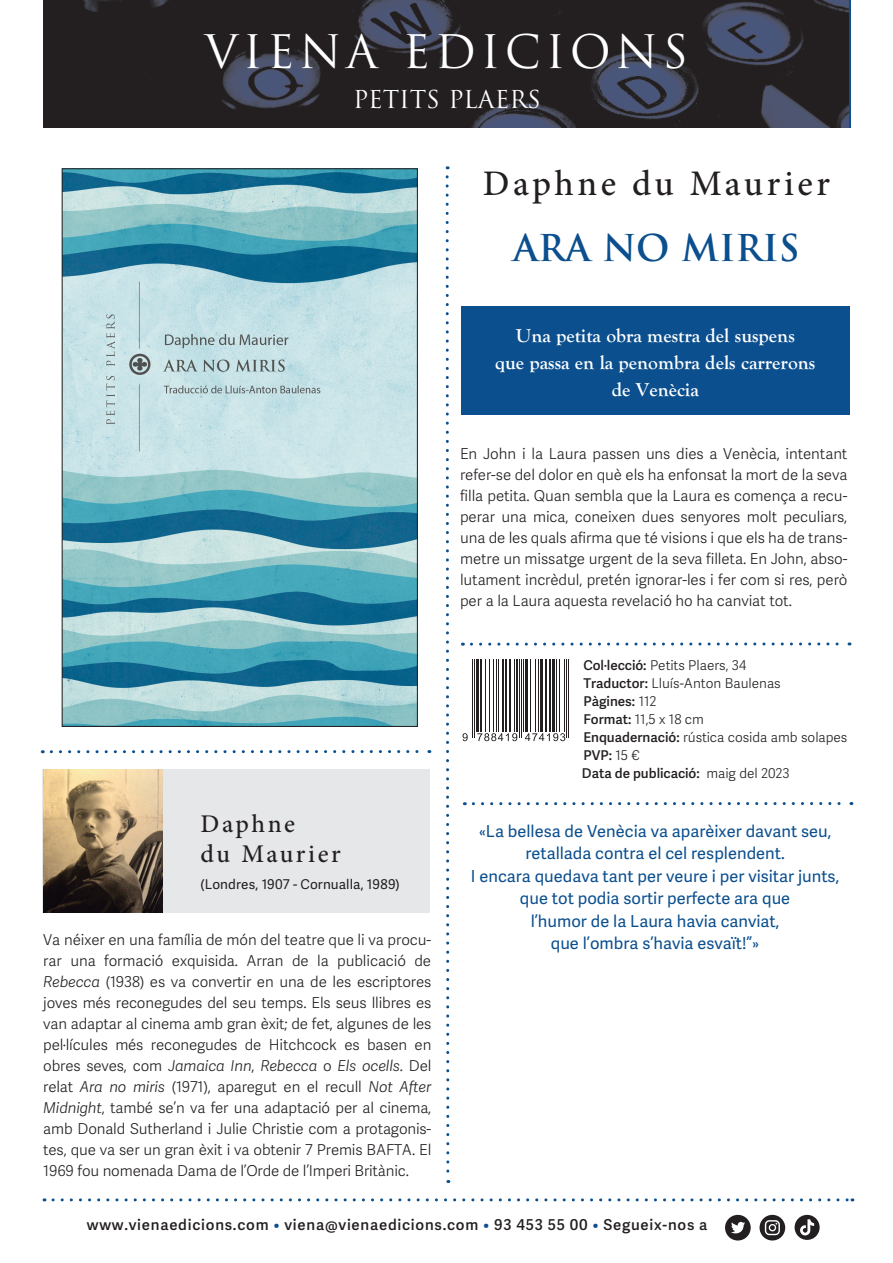
<style>
.page{position:relative;width:893px;height:1263px;background:#fff}
.page>*{position:absolute;margin:0;border:0;box-sizing:border-box;transform-origin:0 0}
.t1{font:45px "Trajan Pro";letter-spacing:.1em;color:#fff}
.t2{font:500 36px "Minion Pro";letter-spacing:.1em;color:#231f20}
.t3{font:700 36px "Trajan Pro";color:#0b4f8e}
.t4{font:500 25.5px/30px "Minion Pro";letter-spacing:.1em;color:#231f20}
.t5{font:24px "Trajan Pro";color:#fff}
.t6{font:700 19.5px "Goudy Old Style T";color:#fff}
.t7{font:16.5px/22.5px "Adelle Sans";color:#0b4f8e;text-align:center}
.t8{font:300 15px/21px "Adelle Sans";letter-spacing:-.01em;color:#231f20;text-align:justify}
.t9{font:600 15px "Adelle Sans";letter-spacing:.05em;color:#231f20}
.t10{font:300 13.5px "Adelle Sans";color:#231f20}
.t11{font:600 13.5px "Adelle Sans";color:#231f20}
.t12{font:13.5px "Adelle Sans";letter-spacing:.01em;color:#231f20}
.s1{font-style:italic}
.s2{font-weight:600}
.s3{font-weight:300}
.s4{color:#0b4f8e}
</style>
<div class="page">
<img style="left:64px;top:170px;width:352px;height:555px">
<svg style="left:445px;top:166px;width:6px;height:1017px"></svg>
<svg style="left:51px;top:750px;width:379px;height:3px"></svg>
<svg style="left:471px;top:642px;width:379px;height:4px"></svg>
<svg style="left:473px;top:802px;width:379px;height:3px"></svg>
<div style="left:461px;top:307px;width:388px;height:108px;background:#0b4f8e"></div>
<svg style="left:477px;top:733px;width:40px;height:8px"></svg>
<svg style="left:525px;top:733px;width:40px;height:8px"></svg>
<svg style="left:462px;top:733px;width:6px;height:8px"></svg>
<hr style="left:472px;top:659px;width:1px;height:79px;background:#231f20">
<hr style="left:474px;top:659px;width:1px;height:79px;background:#231f20">
<hr style="left:476px;top:659px;width:3px;height:73px;background:#231f20">
<hr style="left:480px;top:659px;width:2px;height:73px;background:#231f20">
<hr style="left:486px;top:659px;width:1px;height:73px;background:#231f20">
<hr style="left:489px;top:659px;width:1px;height:73px;background:#231f20">
<hr style="left:493px;top:659px;width:1px;height:73px;background:#231f20">
<hr style="left:496px;top:659px;width:1px;height:73px;background:#231f20">
<hr style="left:498px;top:659px;width:1px;height:73px;background:#231f20">
<hr style="left:502px;top:659px;width:2px;height:73px;background:#231f20">
<hr style="left:505px;top:659px;width:2px;height:73px;background:#231f20">
<hr style="left:509px;top:659px;width:2px;height:73px;background:#231f20">
<hr style="left:514px;top:659px;width:1px;height:73px;background:#231f20">
<hr style="left:516px;top:659px;width:2px;height:73px;background:#231f20">
<hr style="left:519px;top:659px;width:1px;height:79px;background:#231f20">
<hr style="left:521px;top:659px;width:1px;height:79px;background:#231f20">
<hr style="left:523px;top:659px;width:1px;height:73px;background:#231f20">
<hr style="left:525px;top:659px;width:3px;height:73px;background:#231f20">
<hr style="left:530px;top:659px;width:1px;height:73px;background:#231f20">
<hr style="left:535px;top:659px;width:1px;height:73px;background:#231f20">
<hr style="left:538px;top:659px;width:1px;height:73px;background:#231f20">
<hr style="left:540px;top:659px;width:3px;height:73px;background:#231f20">
<hr style="left:545px;top:659px;width:2px;height:73px;background:#231f20">
<hr style="left:549px;top:659px;width:2px;height:73px;background:#231f20">
<hr style="left:552px;top:659px;width:3px;height:73px;background:#231f20">
<hr style="left:556px;top:659px;width:1px;height:73px;background:#231f20">
<hr style="left:559px;top:659px;width:1px;height:73px;background:#231f20">
<hr style="left:564px;top:659px;width:1px;height:73px;background:#231f20">
<hr style="left:566px;top:659px;width:1px;height:79px;background:#231f20">
<hr style="left:568px;top:659px;width:1px;height:79px;background:#231f20">
<div style="left:43px;top:770px;width:387px;height:143px;background:#e6e7e9"></div>
<img style="left:43px;top:770px;width:120px;height:143px">
<svg style="left:53px;top:1198px;width:800px;height:3px"></svg>
<svg style="left:725px;top:1215px;width:26px;height:25px"></svg>
<svg style="left:759px;top:1215px;width:26px;height:25px"></svg>
<svg style="left:795px;top:1215px;width:25px;height:25px"></svg>
<img style="left:44px;top:0;width:804px;height:128px">
<p class="t1" style="left:205px;top:23px;width:485px">VIENA EDICIONS</p>
<p class="t5" style="left:353px;top:84px;width:189px">PETITS PLAERS</p>
<p class="t2" style="left:483px;top:160px;width:349px">Daphne du Maurier</p>
<p class="t3" style="left:513px;top:226px;width:288px">ARA NO MIRIS</p>
<p class="t6" style="left:516px;top:325px;width:281px">Una petita obra mestra del suspens</p>
<p class="t6" style="left:495px;top:352px;width:322px">que passa en la penombra dels carrerons</p>
<p class="t6" style="left:612px;top:379px;width:88px">de Venècia</p>
<p class="t8" style="left:460px;top:443px;width:389px">En John i la Laura passen uns dies a Venècia, intentant refer-se del dolor en què els ha enfonsat la mort de la seva filla petita. Quan sembla que la Laura es comença a recu&shy;perar una mica, coneixen dues senyores molt peculiars, una de les quals afirma que té visions i que els ha de trans&shy;metre un missatge urgent de la seva filleta. En John, abso&shy;lutament incrèdul, pretén ignorar-les i fer com si res, però per a la Laura aquesta revelació ho ha canviat tot.</p>
<p class="t4" style="left:201px;top:809px;width:142px">Daphne<br>du Maurier</p>
<p class="t12" style="left:201px;top:876px;width:201px">(Londres, 1907 - Cornualla, 1989)</p>
<p class="t8" style="left:43px;top:929px;width:390px">Va néixer en una família de món del teatre que li va procu&shy;rar una formació exquisida. Arran de la publicació de <span class="s1">Rebecca</span> (1938) es va convertir en una de les escriptores joves més reconegudes del seu temps. Els seus llibres es van adaptar al cinema amb gran èxit; de fet, algunes de les pel·lícules més reconegudes de Hitchcock es basen en obres seves, com <span class="s1">Jamaica Inn</span>, <span class="s1">Rebecca</span> o <span class="s1">Els ocells</span>. Del relat <span class="s1">Ara no miris</span> (1971), aparegut en el recull <span class="s1">Not After Midnight</span>, també se’n va fer una adaptació per al cinema, amb Donald Sutherland i Julie Christie com a protagonis&shy;tes, que va ser un gran èxit i va obtenir 7 Premis BAFTA. El 1969 fou nomenada Dama de l’Orde de l’Imperi Britànic.</p>
<p class="t10" style="left:583px;top:658px;width:164px"><span class="s2">Col·lecció:</span> Petits Plaers, 34</p>
<p class="t10" style="left:583px;top:676px;width:199px"><span class="s2">Traductor:</span> Lluís-Anton Baulenas</p>
<p class="t11" style="left:583px;top:694px;width:74px">Pàgines: <span class="s3">112</span></p>
<p class="t10" style="left:583px;top:712px;width:122px"><span class="s2">Format:</span> 11,5 x 18 cm</p>
<p class="t10" style="left:583px;top:730px;width:266px"><span class="s2">Enquadernació:</span> rústica cosida amb solapes</p>
<p class="t11" style="left:583px;top:748px;width:58px">PVP: <span class="s3">15 €</span></p>
<p class="t11" style="left:582px;top:766px;width:209px">Data de publicació: <span class="s3">maig del 2023</span></p>
<p class="t7" style="left:471px;top:820px;width:370px">«La bellesa de Venècia va aparèixer davant seu, retallada contra el cel resplendent.<br>I encara quedava tant per veure i per visitar junts, que tot podia sortir perfecte ara que<br>l’humor de la Laura havia canviat,<br>que l’ombra s’havia esvaït!”»</p>
<p class="t9" style="left:87px;top:1216px;width:622px">www.vienaedicions.com <span class="s4">•</span> viena@vienaedicions.com <span class="s4">•</span> 93 453 55 00 <span class="s4">•</span> Segueix-nos a</p>
</div>
